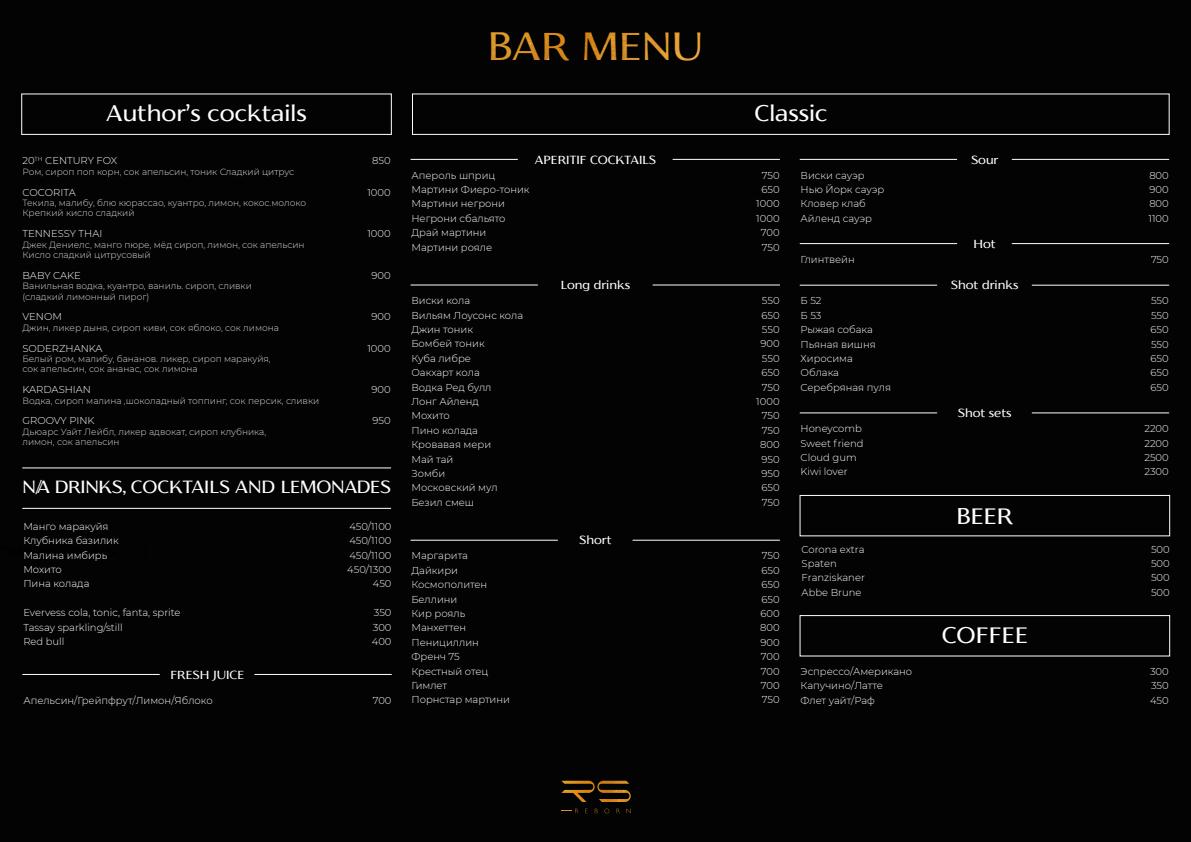
<style>
.page{position:relative;width:1191px;height:842px;background:#020302}
.page>*{position:absolute;margin:0;border:0;box-sizing:border-box;transform-origin:0 0}
.t1{font:23px "Florentia";color:#fff}
.t2{font:18px "Florentia";letter-spacing:-.02em;color:#fff}
.t3{font:14px "Times New Roman";color:#000}
.t4{font:12px "Florentia";color:#fff}
.t5{font:300 10px/14.4px "Montserrat";color:#fff}
.t6{font:300 9px/10.4px "Montserrat";color:#dadada}
</style>
<div class="page">
<div style="left:799px;top:615px;width:371px;height:41px;border:1px solid #fff"></div>
<div style="left:799px;top:495px;width:371px;height:41px;border:1px solid #fff"></div>
<div style="left:21px;top:94px;width:371px;height:41px;border:1px solid #fff"></div>
<div style="left:412px;top:94px;width:757px;height:41px;border:1px solid #fff"></div>
<img style="left:561px;top:780px;width:70px;height:34px">
<img style="left:450px;top:32px;width:340px;height:64px">
<hr style="left:411px;top:159px;width:106px;height:1px;background:#fff">
<hr style="left:673px;top:159px;width:106px;height:1px;background:#fff">
<hr style="left:800px;top:159px;width:156px;height:1px;background:#fff">
<hr style="left:1012px;top:159px;width:156px;height:1px;background:#fff">
<hr style="left:800px;top:243px;width:156px;height:1px;background:#fff">
<hr style="left:1012px;top:243px;width:156px;height:1px;background:#fff">
<hr style="left:800px;top:285px;width:136px;height:1px;background:#fff">
<hr style="left:1032px;top:285px;width:136px;height:1px;background:#fff">
<hr style="left:800px;top:413px;width:136px;height:1px;background:#fff">
<hr style="left:1032px;top:413px;width:136px;height:1px;background:#fff">
<hr style="left:411px;top:285px;width:126px;height:1px;background:#fff">
<hr style="left:653px;top:285px;width:126px;height:1px;background:#fff">
<hr style="left:411px;top:540px;width:146px;height:1px;background:#fff">
<hr style="left:633px;top:540px;width:146px;height:1px;background:#fff">
<hr style="left:23px;top:674px;width:136px;height:1px;background:#fff">
<hr style="left:255px;top:674px;width:136px;height:1px;background:#fff">
<hr style="left:23px;top:468px;width:368px;height:1px;background:#fff">
<hr style="left:23px;top:508px;width:368px;height:1px;background:#fff">
<h1 class="t1" style="left:106px;top:99px;width:202px">Author’s cocktails</h1>
<h1 class="t1" style="left:754px;top:99px;width:74px">Classic</h1>
<p class="t5" style="left:22px;top:153px;width:96px">20<sup>TH</sup> CENTURY FOX</p>
<p class="t4" style="left:535px;top:152px;width:123px">APERITIF COCKTAILS</p>
<p class="t6" style="left:22px;top:166px;width:273px">Ром, сироп поп корн, сок апельсин, тоник Сладкий цитрус</p>
<p class="t5" style="left:22px;top:184px;width:55px">COCORITA</p>
<p class="t6" style="left:22px;top:197px;width:285px">Текила, малибу, блю кюрассао, куантро, лимон, кокос.молоко<br>Крепкий кисло сладкий</p>
<p class="t5" style="left:22px;top:226px;width:81px">TENNESSY THAI</p>
<p class="t6" style="left:22px;top:239px;width:284px">Джек Дениелс, манго пюре, мёд сироп, лимон, сок апельсин<br>Кисло сладкий цитрусовый</p>
<p class="t5" style="left:22px;top:268px;width:60px">BABY CAKE</p>
<p class="t6" style="left:22px;top:280px;width:231px">Ванильная водка, куантро, ваниль. сироп, сливки (сладкий лимонный пирог)</p>
<p class="t5" style="left:22px;top:309px;width:41px">VENOM</p>
<p class="t6" style="left:22px;top:322px;width:258px">Джин, ликер дыня, сироп киви, сок яблоко, сок лимона</p>
<p class="t5" style="left:22px;top:340px;width:82px">SODERZHANKA</p>
<p class="t6" style="left:22px;top:353px;width:250px">Белый ром, малибу, бананов. ликер, сироп маракуйя, сок апельсин, сок ананас, сок лимона</p>
<p class="t5" style="left:22px;top:382px;width:70px">KARDASHIAN</p>
<p class="t6" style="left:22px;top:395px;width:298px">Водка, сироп малина ,шоколадный топпинг, сок персик, сливки</p>
<p class="t5" style="left:22px;top:413px;width:74px">GROOVY PINK</p>
<p class="t6" style="left:22px;top:426px;width:245px">Дьюарс Уайт Лейбл, ликер адвокат, сироп клубника, лимон, сок апельсин</p>
<p class="t4" style="left:971px;top:152px;width:29px">Sour</p>
<p class="t5" style="left:372px;top:153px;width:20px">850</p>
<p class="t5" style="left:367px;top:184px;width:25px">1000</p>
<p class="t5" style="left:367px;top:226px;width:25px">1000</p>
<p class="t5" style="left:371px;top:268px;width:21px">900</p>
<p class="t5" style="left:371px;top:309px;width:21px">900</p>
<p class="t5" style="left:367px;top:340px;width:25px">1000</p>
<p class="t5" style="left:371px;top:382px;width:21px">900</p>
<p class="t5" style="left:372px;top:413px;width:20px">950</p>
<p class="t5" style="left:411px;top:167px;width:120px">Апероль шприц<br>Мартини Фиеро-тоник<br>Мартини негрони<br>Негрони сбальято<br>Драй мартини<br>Мартини рояле</p>
<p class="t5" style="left:756px;top:167px;width:25px;text-align:center">750<br>650<br>1000<br>1000<br>700<br>750</p>
<p class="t5" style="left:800px;top:167px;width:85px">Виски сауэр<br>Нью Йорк сауэр<br>Кловер клаб<br>Айленд сауэр</p>
<p class="t5" style="left:1148px;top:167px;width:22px;text-align:justify">800<br>900<br>800<br>1100</p>
<p class="t4" style="left:973px;top:236px;width:24px">Hot</p>
<p class="t5" style="left:800px;top:252px;width:56px">Глинтвейн</p>
<p class="t5" style="left:1151px;top:252px;width:19px">750</p>
<p class="t4" style="left:951px;top:277px;width:69px">Shot drinks</p>
<p class="t5" style="left:800px;top:293px;width:92px">Б 52<br>Б 53<br>Рыжая собака<br>Пьяная вишня<br>Хиросима<br>Облака<br>Серебряная пуля</p>
<p class="t5" style="left:1150px;top:293px;width:20px;text-align:justify">550<br>550<br>650<br>550<br>650<br>650<br>650</p>
<p class="t4" style="left:957px;top:405px;width:55px">Shot sets</p>
<p class="t5" style="left:800px;top:421px;width:64px">Honeycomb<br>Sweet friend<br>Cloud gum<br>Kiwi lover</p>
<p class="t5" style="left:1144px;top:421px;width:26px;text-align:justify">2200<br>2200<br>2500<br>2300</p>
<p class="t4" style="left:561px;top:277px;width:71px">Long drinks</p>
<p class="t5" style="left:411px;top:293px;width:113px">Виски кола<br>Вильям Лоусонс кола<br>Джин тоник<br>Бомбей тоник<br>Куба либре<br>Оакхарт кола<br>Водка Ред булл<br>Лонг Айленд<br>Мохито<br>Пино колада<br>Кровавая мери<br>Май тай<br>Зомби<br>Московский мул<br>Безил смеш</p>
<p class="t5" style="left:756px;top:293px;width:25px;text-align:center">550<br>650<br>550<br>900<br>550<br>650<br>750<br>1000<br>750<br>750<br>800<br>950<br>950<br>650<br>750</p>
<p class="t4" style="left:579px;top:532px;width:34px">Short</p>
<h2 class="t2" style="left:22px;top:476px;width:370px">N/A DRINKS, COCKTAILS AND LEMONADES</h2>
<h1 class="t1" style="left:956px;top:502px;width:58px">BEER</h1>
<p class="t5" style="left:347px;top:519px;width:46px;text-align:right">450/1100<br>450/1100<br>450/1100<br>450/1300<br>450</p>
<p class="t5" style="left:372px;top:605px;width:21px;text-align:justify">350<br>300<br>400</p>
<p class="t5" style="left:23px;top:519px;width:87px">Манго маракуйя</p>
<p class="t5" style="left:23px;top:533px;width:97px">Клубника базилик<br>Малина имбирь<br>Мохито<br>Пина колада</p>
<p class="t5" style="left:23px;top:605px;width:159px">Evervess cola, tonic, fanta, sprite<br>Tassay sparkling/still<br>Red bull</p>
<p class="t5" style="left:411px;top:548px;width:100px">Маргарита<br>Дайкири<br>Космополитен<br>Беллини<br>Кир рояль<br>Манхеттен<br>Пенициллин<br>Френч 75<br>Крестный отец<br>Гимлет<br>Порнстар мартини</p>
<p class="t5" style="left:760px;top:548px;width:21px;text-align:justify">750<br>650<br>650<br>650<br>600<br>800<br>900<br>700<br>700<br>700<br>750</p>
<p class="t5" style="left:801px;top:541px;width:65px">Corona extra<br>Spaten<br>Franziskaner<br>Abbe Brune</p>
<p class="t5" style="left:1151px;top:541px;width:20px;text-align:justify">500<br>500<br>500<br>500</p>
<h3 class="t3" style="left:0;top:542px;width:127px">!"#$%&amp;%'()*)+&amp;!%,-</h3>
<h1 class="t1" style="left:942px;top:620px;width:88px">COFFEE</h1>
<p class="t5" style="left:800px;top:664px;width:113px">Эспрессо/Американо<br>Капучино/Латте<br>Флет уайт/Раф</p>
<p class="t5" style="left:1150px;top:664px;width:20px;text-align:justify">300<br>350<br>450</p>
<p class="t4" style="left:170px;top:667px;width:75px">FRESH JUICE</p>
<p class="t5" style="left:23px;top:693px;width:191px">Апельсин/Грейпфрут/Лимон/Яблоко</p>
<p class="t5" style="left:373px;top:693px;width:20px">700</p>
</div>
